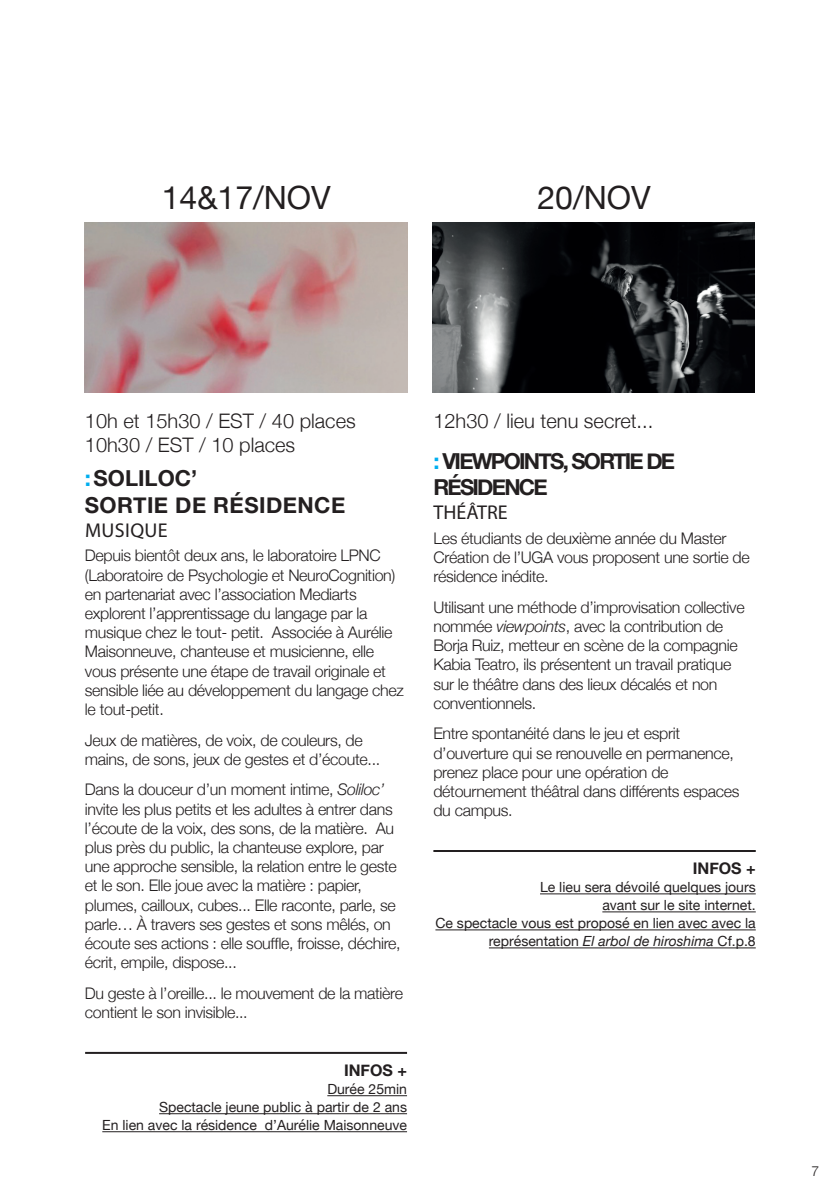
<style>
.page{position:relative;width:840px;height:1191px;background:#fff}
.page>*{position:absolute;margin:0;border:0;box-sizing:border-box;transform-origin:0 0}
.t1{font:32px "Helvetica Neue";color:#231f20}
.t2{font:700 22px/26.4px "Helvetica Neue";letter-spacing:-.08em;color:#231f20}
.t3{font:700 22px/26.4px "Helvetica Neue";letter-spacing:.02em;color:#231f20}
.t4{font:300 20px/24px "Helvetica Neue";color:#231f20}
.t5{font:20px "Myriad Pro";letter-spacing:.01em;color:#231f20}
.t6{font:300 16px/19.2px "Helvetica Neue";letter-spacing:-.02em;color:#231f20}
.t7{font:700 16px "Helvetica Neue";color:#231f20}
.t8{font:14px/18px "Helvetica Neue";color:#231f20;text-align:right}
.t9{font:300 14px "Helvetica Neue";color:#231f20}
.s1{color:#00aeef}
.s2{font-style:italic}
</style>
<div class="page">
<img style="left:85px;top:223px;width:322px;height:170px">
<hr style="left:327px;top:1095px;width:80px;height:1px;background:#231f20">
<hr style="left:159px;top:1113px;width:248px;height:1px;background:#231f20">
<hr style="left:102px;top:1131px;width:305px;height:1px;background:#231f20">
<hr style="left:85px;top:1052px;width:322px;height:2px;background:#231f20">
<img style="left:432px;top:223px;width:322px;height:170px">
<hr style="left:539px;top:893px;width:216px;height:1px;background:#231f20">
<hr style="left:602px;top:911px;width:153px;height:1px;background:#231f20">
<hr style="left:435px;top:929px;width:320px;height:1px;background:#231f20">
<hr style="left:488px;top:947px;width:267px;height:1px;background:#231f20">
<hr style="left:433px;top:850px;width:322px;height:2px;background:#231f20">
<h1 class="t1" style="left:162px;top:175px;width:170px">14&amp;17/NOV</h1>
<h1 class="t1" style="left:537px;top:175px;width:115px">20/NOV</h1>
<p class="t4" style="left:85px;top:407px;width:272px">10h et 15h30 / EST / 40 places<br>10h30 / EST / 10 places</p>
<h2 class="t3" style="left:85px;top:465px;width:262px"><span class="s1">:</span> SOLILOC’<br>SORTIE DE RÉSIDENCE</h2>
<p class="t5" style="left:85px;top:517px;width:84px">MUSIQUE</p>
<p class="t6" style="left:85px;top:545px;width:320px">Depuis bientôt deux ans, le laboratoire LPNC (Laboratoire de Psychologie et NeuroCognition) en partenariat avec l’association Mediarts explorent l’apprentissage du langage par la musique chez le tout- petit. Associée à Aurélie Maisonneuve, chanteuse et musicienne, elle vous présente une étape de travail originale et sensible liée au développement du langage chez le tout-petit.</p>
<p class="t6" style="left:85px;top:729px;width:297px">Jeux de matières, de voix, de couleurs, de mains, de sons, jeux de gestes et d’écoute...</p>
<p class="t6" style="left:85px;top:779px;width:317px">Dans la douceur d’un moment intime, <span class="s2">Soliloc’ </span>invite les plus petits et les adultes à entrer dans l’écoute de la voix, des sons, de la matière. Au plus près du public, la chanteuse explore, par une approche sensible, la relation entre le geste et le son. Elle joue avec la matière : papier, plumes, cailloux, cubes... Elle raconte, parle, se parle… À travers ses gestes et sons mêlés, on écoute ses actions : elle souffle, froisse, déchire, écrit, empile, dispose...</p>
<p class="t6" style="left:85px;top:982px;width:319px">Du geste à l’oreille... le mouvement de la matière contient le son invisible...</p>
<p class="t7" style="left:344px;top:1057px;width:64px">INFOS +</p>
<p class="t8" style="left:102px;top:1080px;width:306px">Durée 25min<br>Spectacle jeune public à partir de 2 ans<br>En lien avec la résidence d’Aurélie Maisonneuve</p>
<p class="t4" style="left:433px;top:407px;width:221px">12h30 / lieu tenu secret...</p>
<h2 class="t2" style="left:433px;top:448px;width:243px"><span class="s1">:</span> VIEWPOINTS, SORTIE DE<br>RÉSIDENCE</h2>
<p class="t5" style="left:433px;top:500px;width:76px">THÉÂTRE</p>
<p class="t6" style="left:433px;top:527px;width:318px">Les étudiants de deuxième année du Master<br>Création de l’UGA vous proposent une sortie de résidence inédite.</p>
<p class="t6" style="left:433px;top:596px;width:312px">Utilisant une méthode d’improvisation collective nommée <span class="s2">viewpoints</span>, avec la contribution de Borja Ruiz, metteur en scène de la compagnie Kabia Teatro, ils présentent un travail pratique sur le théâtre dans des lieux décalés et non conventionnels.</p>
<p class="t6" style="left:433px;top:723px;width:307px">Entre spontanéité dans le jeu et esprit d’ouverture qui se renouvelle en permanence, prenez place pour une opération de détournement théâtral dans différents espaces du campus.</p>
<p class="t7" style="left:692px;top:855px;width:64px">INFOS +</p>
<p class="t8" style="left:435px;top:878px;width:321px">Le lieu sera dévoilé quelques jours<br>avant sur le site internet.<br>Ce spectacle vous est proposé en lien avec avec la représentation <span class="s2">El arbol de hiroshima</span> Cf.p.8</p>
<p class="t9" style="left:811px;top:1159px;width:9px">7</p>
</div>
